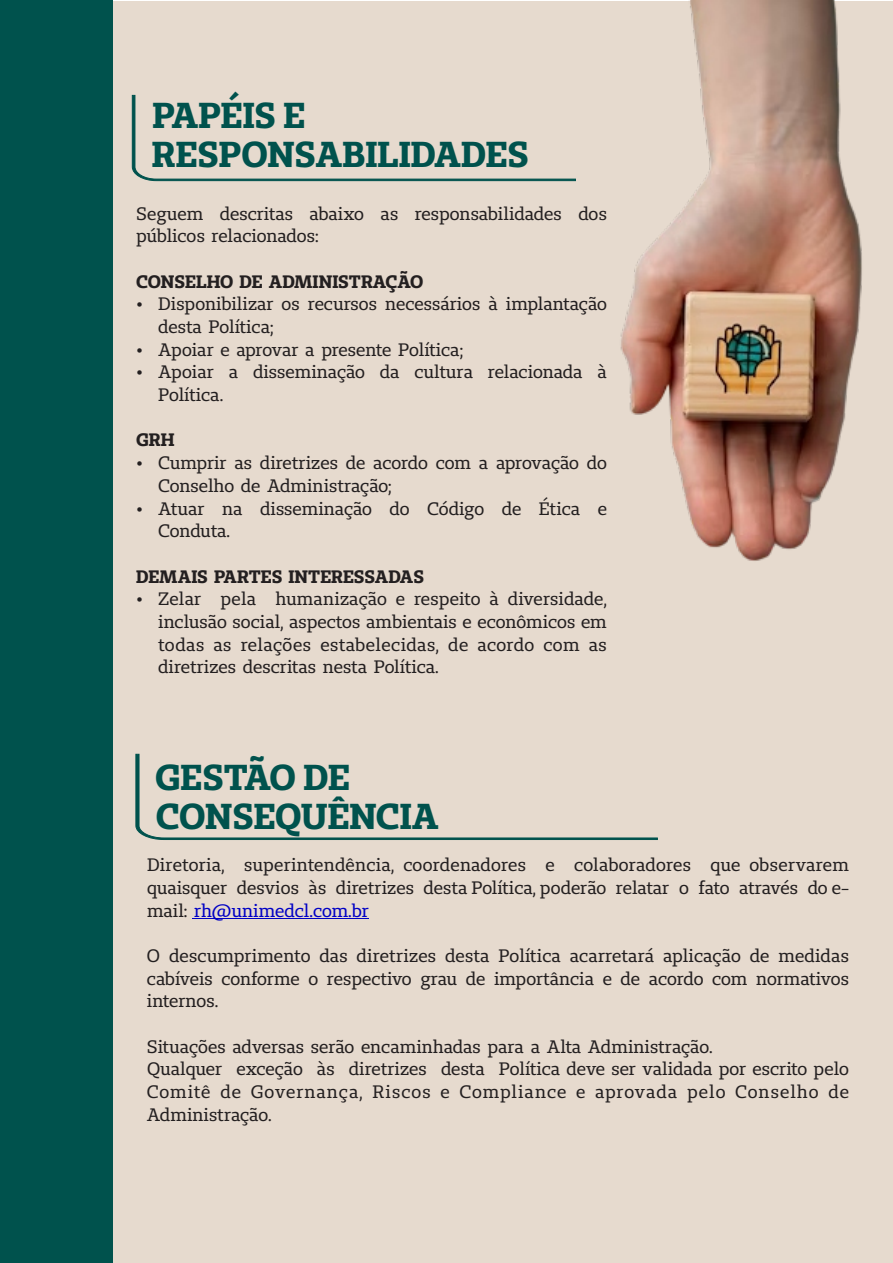
<style>
.page{position:relative;width:893px;height:1263px;background:#fff}
.page>*{position:absolute;margin:0;border:0;box-sizing:border-box;transform-origin:0 0}
.t1{font:700 36px "Unimed Slab";color:#00524d}
.t2{font:18px/22.6px "Unimed Slab";color:#231f20}
.t3{font:700 18px "Unimed Slab";color:#231f20}
.s1{color:#0000c4}
</style>
<div class="page">
<div style="left:0;top:1px;width:893px;height:1262px;background:#e6dace"></div>
<div style="left:0;top:1px;width:113px;height:1262px;background:#00524d"></div>
<img style="left:620px;top:1px;width:242px;height:560px">
<svg style="left:132px;top:95px;width:444px;height:86px"></svg>
<svg style="left:135px;top:753px;width:523px;height:87px"></svg>
<hr style="left:194px;top:918px;width:175px;height:1px;background:#0000c4">
<h1 class="t1" style="left:152px;top:101px;width:154px">PAPÉIS E</h1>
<h1 class="t1" style="left:152px;top:140px;width:379px">RESPONSABILIDADES</h1>
<p class="t2" style="left:136px;top:204px;width:472px">Seguem descritas abaixo as responsabilidades dos públicos relacionados:</p>
<p class="t3" style="left:136px;top:274px;width:289px">CONSELHO DE ADMINISTRAÇÃO</p>
<p class="t2" style="left:158px;top:295px;width:450px">Disponibilizar os recursos necessários à implantação desta Política;</p>
<p class="t2" style="left:158px;top:340px;width:307px">Apoiar e aprovar a presente Política;</p>
<p class="t2" style="left:158px;top:363px;width:450px">Apoiar a disseminação da cultura relacionada à<br>Política.</p>
<p class="t3" style="left:136px;top:433px;width:40px">GRH</p>
<p class="t2" style="left:158px;top:453px;width:450px">Cumprir as diretrizes de acordo com a aprovação do<br>Conselho de Administração;</p>
<p class="t2" style="left:158px;top:499px;width:450px">Atuar na disseminação do Código de Ética e<br>Conduta.</p>
<p class="t3" style="left:136px;top:569px;width:289px">DEMAIS PARTES INTERESSADAS</p>
<p class="t2" style="left:158px;top:589px;width:450px;text-align:justify">Zelar pela humanização e respeito à diversidade, inclusão social, aspectos ambientais e econômicos em todas as relações estabelecidas, de acordo com as diretrizes descritas nesta Política.</p>
<h1 class="t1" style="left:155px;top:763px;width:196px">GESTÃO DE</h1>
<h1 class="t1" style="left:156px;top:802px;width:284px">CONSEQUÊNCIA</h1>
<p class="t2" style="left:147px;top:855px;width:704px;text-align:justify">Diretoria, superintendência, coordenadores e colaboradores que observarem quaisquer desvios às diretrizes desta Política, poderão relatar o fato através do e&shy;mail: <span class="s1">rh@unimedcl.com.br</span></p>
<p class="t2" style="left:147px;top:946px;width:704px;text-align:justify">O descumprimento das diretrizes desta Política acarretará aplicação de medidas cabíveis conforme o respectivo grau de importância e de acordo com normativos internos.</p>
<p class="t2" style="left:147px;top:1037px;width:567px">Situações adversas serão encaminhadas para a Alta Administração.</p>
<p class="t2" style="left:147px;top:1060px;width:704px;text-align:justify">Qualquer exceção às diretrizes desta Política deve ser validada por escrito pelo Comitê de Governança, Riscos e Compliance e aprovada pelo Conselho de Administração.</p>
</div>
